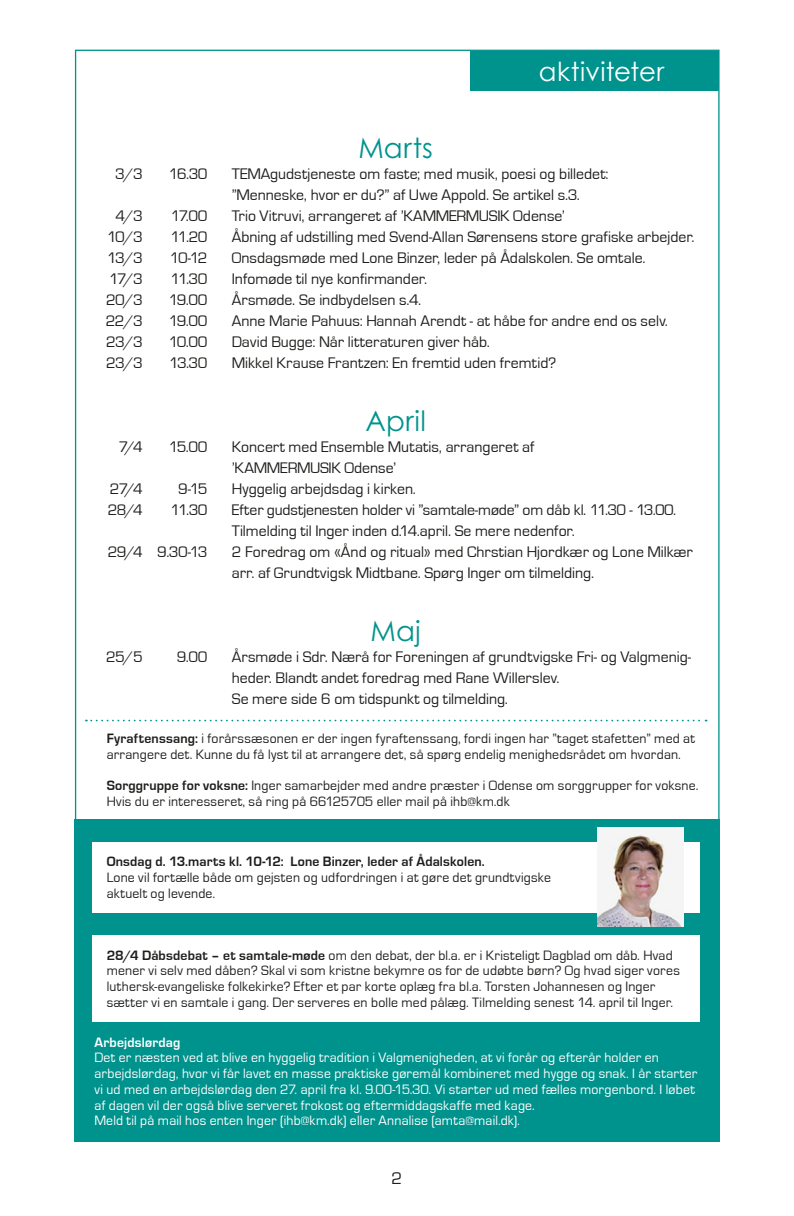
<style>
.page{position:relative;width:794px;height:1216px;background:#fff}
.page>*{position:absolute;margin:0;border:0;box-sizing:border-box;transform-origin:0 0}
.t1{font:28px "Century Gothic Std";letter-spacing:.015em;color:#00938d}
.t2{font:26.25px "Century Gothic";letter-spacing:.015em;color:#fff}
.t3{font:17.5px "Eurostile";color:#1d1d1b}
.t4{font:15.75px/21px "Eurostile";color:#1d1d1b}
.t5{font:14px/15.8px "Eurostile";letter-spacing:.015em;color:#1d1d1b}
.t6{font:14px/15.8px "Eurostile";letter-spacing:.015em;color:#fff}
.t7{font:700 14px "Eurostile";letter-spacing:.01em;color:#1d1d1b}
.t8{font:700 14px "Eurostile";letter-spacing:.015em;color:#fff}
.s1{font-weight:700}
</style>
<div class="page">
<div style="left:74px;top:819px;width:645px;height:322px;background:#00938d"></div>
<div style="left:470px;top:51px;width:248px;height:40px;background:#00938d"></div>
<svg style="left:86px;top:719px;width:620px;height:2px"></svg>
<div style="left:92px;top:841px;width:607px;height:71px;background:#fff"></div>
<div style="left:92px;top:935px;width:607px;height:86px;background:#fff"></div>
<img style="left:597px;top:827px;width:87px;height:99px">
<h1 class="t1" style="left:358px;top:131px;width:76px">Marts</h1>
<h2 class="t2" style="left:539px;top:55px;width:127px">aktiviteter</h2>
<p class="t4" style="left:115px;top:164px;width:29px">3/3</p>
<p class="t4" style="left:169px;top:164px;width:40px">16.30</p>
<p class="t4" style="left:232px;top:164px;width:378px">TEMAgudstjeneste om faste; med musik, poesi og billedet: ”Menneske, hvor er du?” af Uwe Appold. Se artikel s.3.</p>
<p class="t4" style="left:115px;top:206px;width:29px">4/3</p>
<p class="t4" style="left:171px;top:206px;width:38px">17.00</p>
<p class="t4" style="left:232px;top:206px;width:335px">Trio Vitruvi, arrangeret af ’KAMMERMUSIK Odense’</p>
<p class="t4" style="left:107px;top:227px;width:37px">10/3</p>
<p class="t4" style="left:170px;top:227px;width:39px">11.20</p>
<p class="t4" style="left:232px;top:227px;width:464px">Åbning af udstilling med Svend-Allan Sørensens store grafiske arbejder.</p>
<p class="t4" style="left:107px;top:248px;width:37px">13/3</p>
<p class="t4" style="left:170px;top:248px;width:39px">10-12</p>
<p class="t4" style="left:232px;top:248px;width:415px">Onsdagsmøde med Lone Binzer, leder på Ådalskolen. Se omtale.</p>
<p class="t4" style="left:109px;top:269px;width:35px">17/3</p>
<p class="t4" style="left:170px;top:269px;width:39px">11.30</p>
<p class="t4" style="left:232px;top:269px;width:197px">Infomøde til nye konfirmander.</p>
<p class="t4" style="left:106px;top:290px;width:38px">20/3</p>
<p class="t4" style="left:169px;top:290px;width:40px">19.00</p>
<p class="t4" style="left:232px;top:290px;width:191px">Årsmøde. Se indbydelsen s.4.</p>
<p class="t4" style="left:106px;top:311px;width:38px">22/3</p>
<p class="t4" style="left:169px;top:311px;width:40px">19.00</p>
<p class="t4" style="left:232px;top:311px;width:438px">Anne Marie Pahuus: Hannah Arendt - at håbe for andre end os selv.</p>
<p class="t4" style="left:106px;top:332px;width:38px">23/3</p>
<p class="t4" style="left:169px;top:332px;width:40px">10.00</p>
<p class="t4" style="left:232px;top:332px;width:259px">David Bugge: Når litteraturen giver håb.</p>
<p class="t4" style="left:106px;top:353px;width:38px">23/3</p>
<p class="t4" style="left:169px;top:353px;width:40px">13.30</p>
<p class="t4" style="left:232px;top:353px;width:326px">Mikkel Krause Frantzen: En fremtid uden fremtid?</p>
<h1 class="t1" style="left:365px;top:404px;width:62px">April</h1>
<p class="t4" style="left:119px;top:437px;width:25px">7/4</p>
<p class="t4" style="left:169px;top:437px;width:40px">15.00</p>
<p class="t4" style="left:232px;top:437px;width:304px">Koncert med Ensemble Mutatis, arrangeret af ’KAMMERMUSIK Odense’</p>
<p class="t4" style="left:110px;top:479px;width:34px">27/4</p>
<p class="t4" style="left:178px;top:479px;width:31px">9-15</p>
<p class="t4" style="left:232px;top:479px;width:186px">Hyggelig arbejdsdag i kirken.</p>
<p class="t4" style="left:108px;top:500px;width:37px">28/4</p>
<p class="t4" style="left:170px;top:500px;width:39px">11.30</p>
<p class="t4" style="left:232px;top:500px;width:446px">Efter gudstjenesten holder vi ”samtale-møde” om dåb kl. 11.30 - 13.00.<br>Tilmelding til Inger inden d.14.april. Se mere nedenfor.</p>
<p class="t4" style="left:108px;top:542px;width:101px">29/4 9.30-13</p>
<p class="t4" style="left:232px;top:542px;width:462px">2 Foredrag om «Ånd og ritual» med Chrstian Hjordkær og Lone Milkær arr. af Grundtvigsk Midtbane. Spørg Inger om tilmelding.</p>
<h1 class="t1" style="left:370px;top:614px;width:52px">Maj</h1>
<p class="t4" style="left:106px;top:647px;width:38px">25/5</p>
<p class="t4" style="left:177px;top:647px;width:32px">9.00</p>
<p class="t4" style="left:232px;top:647px;width:461px">Årsmøde i Sdr. Nærå for Foreningen af grundtvigske Fri- og Valgmenig&shy;heder. Blandt andet foredrag med Rane Willerslev.<br>Se mere side 6 om tidspunkt og tilmelding.</p>
<p class="t5" style="left:107px;top:730px;width:590px"><span class="s1">Fyraftenssang:</span> i forårssæsonen er der ingen fyraftenssang, fordi ingen har ”taget stafetten” med at arrangere det. Kunne du få lyst til at arrangere det, så spørg endelig menighedsrådet om hvordan.</p>
<p class="t5" style="left:107px;top:778px;width:593px"><span class="s1">Sorggruppe for voksne:</span> Inger samarbejder med andre præster i Odense om sorggrupper for voksne.<br>Hvis du er interesseret, så ring på 66125705 eller mail på ihb@km.dk</p>
<p class="t7" style="left:107px;top:853px;width:379px">Onsdag d. 13.marts kl. 10-12: Lone Binzer, leder af Ådalskolen.</p>
<p class="t5" style="left:107px;top:869px;width:446px">Lone vil fortælle både om gejsten og udfordringen i at gøre det grundtvigske aktuelt og levende.</p>
<p class="t5" style="left:107px;top:947px;width:575px"><span class="s1">28/4 Dåbsdebat – et samtale-møde</span> om den debat, der bl.a. er i Kristeligt Dagblad om dåb. Hvad mener vi selv med dåben? Skal vi som kristne bekymre os for de udøbte børn? Og hvad siger vores luthersk-evangeliske folkekirke? Efter et par korte oplæg fra bl.a. Torsten Johannesen og Inger sætter vi en samtale i gang. Der serveres en bolle med pålæg. Tilmelding senest 14. april til Inger.</p>
<p class="t8" style="left:94px;top:1034px;width:87px">Arbejdslørdag</p>
<p class="t6" style="left:94px;top:1050px;width:604px">Det er næsten ved at blive en hyggelig tradition i Valgmenigheden, at vi forår og efterår holder en arbejdslørdag, hvor vi får lavet en masse praktiske gøremål kombineret med hygge og snak. I år starter vi ud med en arbejdslørdag den 27. april fra kl. 9.00-15.30. Vi starter ud med fælles morgenbord. I løbet af dagen vil der også blive serveret frokost og eftermiddagskaffe med kage.<br>Meld til på mail hos enten Inger (ihb@km.dk) eller Annalise (amta@mail.dk).</p>
<p class="t3" style="left:391px;top:1168px;width:12px">2</p>
</div>
